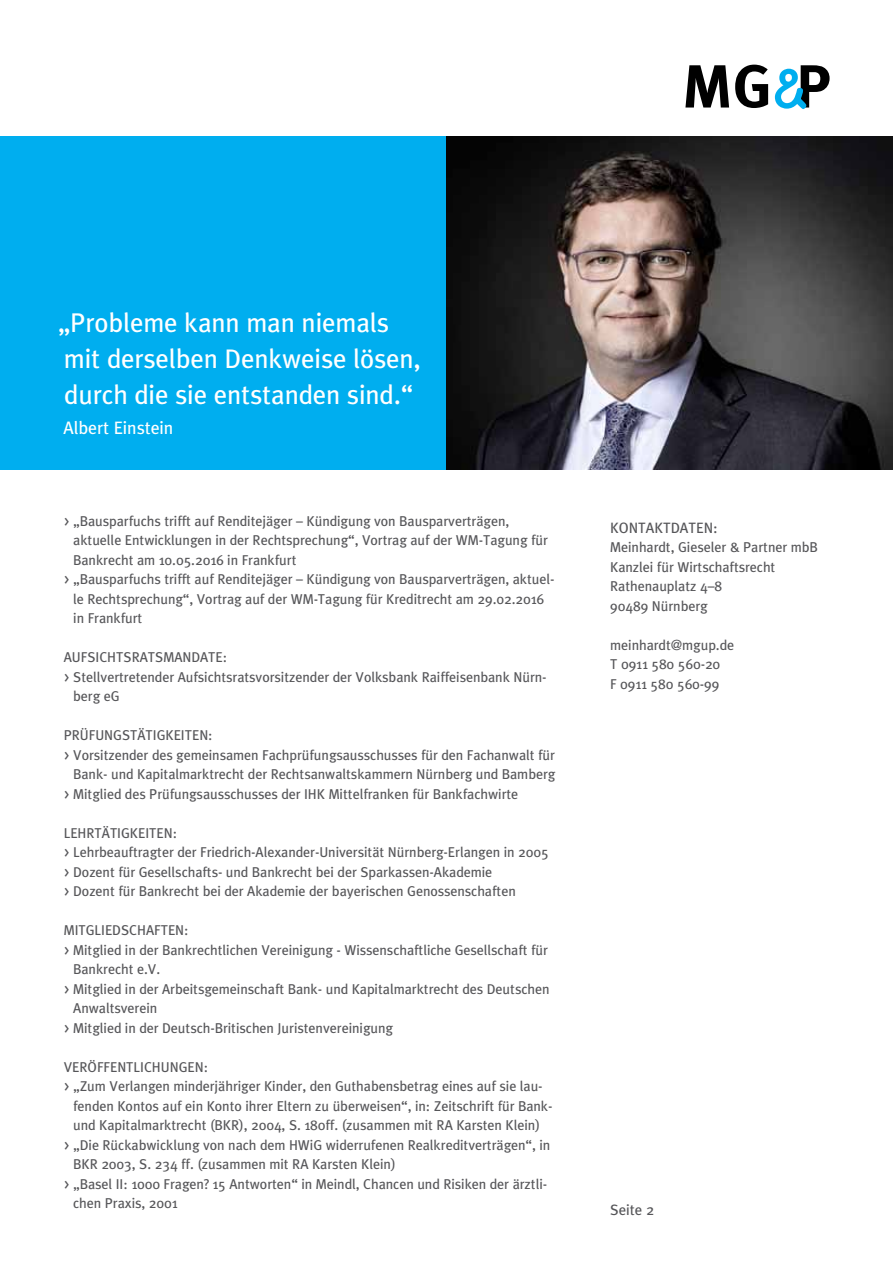
<style>
.page{position:relative;width:893px;height:1263px;background:#fff}
.page>*{position:absolute;margin:0;border:0;box-sizing:border-box;transform-origin:0 0}
.t1{font:27px/36px "Meta";color:#fff}
.t2{font:18px "Meta";color:#fff}
.t3{font:15px "Meta";color:#565659}
.t4{font:14.25px/19.5px "Meta";color:#565659}
</style>
<div class="page">
<svg style="left:685px;top:65px;width:44px;height:43px"></svg>
<svg style="left:735px;top:65px;width:33px;height:43px"></svg>
<svg style="left:775px;top:65px;width:55px;height:44px"></svg>
<div style="left:0;top:136px;width:446px;height:334px;background:#00aeef"></div>
<img style="left:446px;top:136px;width:447px;height:334px">
<h1 class="t1" style="left:58px;top:305px;width:364px">„Probleme kann man niemals mit derselben Denkweise lösen, durch die sie entstanden sind.“</h1>
<p class="t2" style="left:64px;top:418px;width:111px">Albert Einstein</p>
<p class="t4" style="left:64px;top:511px;width:447px">&gt; „Bausparfuchs trifft auf Renditejäger – Kündigung von Bausparverträgen,</p>
<p class="t4" style="left:73px;top:530px;width:476px">aktuelle Entwicklungen in der Rechtsprechung“, Vortrag auf der WM-Tagung für</p>
<p class="t4" style="left:73px;top:550px;width:225px">Bankrecht am 10.05.2016 in Frankfurt</p>
<p class="t4" style="left:64px;top:569px;width:492px">&gt; „Bausparfuchs trifft auf Renditejäger – Kündigung von Bausparverträgen, aktuel-</p>
<p class="t4" style="left:73px;top:589px;width:472px">le Rechtsprechung“, Vortrag auf der WM-Tagung für Kreditrecht am 29.02.2016</p>
<p class="t4" style="left:73px;top:608px;width:71px">in Frankfurt</p>
<p class="t4" style="left:64px;top:647px;width:165px">Aufsichtsratsmandate:</p>
<p class="t4" style="left:64px;top:667px;width:484px">&gt; Stellvertretender Aufsichtsratsvorsitzender der Volksbank Raiffeisenbank N ürn-</p>
<p class="t4" style="left:73px;top:686px;width:48px">berg eG</p>
<p class="t4" style="left:64px;top:725px;width:150px">Prüfu ngstätigkeiten:</p>
<p class="t4" style="left:64px;top:745px;width:493px">&gt; Vorsitzender des gemeinsamen Fachprüfungsausschusses für den Fachanwalt für</p>
<p class="t4" style="left:73px;top:764px;width:484px">Bank- und Kapitalmarktrecht der Rechtsanwaltskammern N ürnberg und Bamberg</p>
<p class="t4" style="left:64px;top:784px;width:456px">&gt; Mitglied des Prüfungsausschusses der IH K Mittelfranken für Bankfachwirte</p>
<p class="t4" style="left:64px;top:823px;width:486px">Lehrtätigkeiten:<br>&gt; Lehrbeauftragter der Friedrich-Alexander-Universität N ürnberg-Erlangen in 2005 &gt; Dozent für Gesellschafts- und Bankrecht bei der Sparkassen-Akademie<br>&gt; Dozent für Bankrecht bei der Akademie der bayerischen Genossenschaften</p>
<p class="t4" style="left:64px;top:920px;width:126px">Mitgliedschaften:</p>
<p class="t4" style="left:64px;top:940px;width:486px">&gt; Mitglied in der Bankrechtlichen Vereinigung - Wissenschaftliche Gesellschaft für</p>
<p class="t4" style="left:73px;top:959px;width:89px">Bankrecht e.V.</p>
<p class="t4" style="left:64px;top:979px;width:487px">&gt; Mitglied in der Arbeitsgemeinschaft Bank- und Kapitalmarktrecht des Deutschen</p>
<p class="t4" style="left:73px;top:998px;width:86px">Anwaltsverein</p>
<p class="t4" style="left:64px;top:1018px;width:331px">&gt; Mitglied in der Deutsch-Britischen Juristenvereinigung</p>
<p class="t4" style="left:64px;top:1057px;width:146px">Veröffentlichu ngen:</p>
<p class="t4" style="left:64px;top:1076px;width:480px">&gt; „Zum Verlangen minderjähriger Kinder, den Guthabensbetrag eines auf sie lau-</p>
<p class="t4" style="left:73px;top:1096px;width:481px">fenden Kontos auf ein Konto ihrer Eltern zu überweisen“, in: Zeitschrift für Bank-</p>
<p class="t4" style="left:73px;top:1115px;width:468px">und Kapitalmarktrecht (BKR), 2004, S. 180ff. (zusammen mit RA Karsten Klein)</p>
<p class="t4" style="left:64px;top:1135px;width:488px">&gt; „Die Rückabwicklung von nach dem HWiG widerrufenen Realkreditverträgen“, in</p>
<p class="t4" style="left:73px;top:1154px;width:324px">BKR 2003, S. 234 ff. (zusammen mit RA Karsten Klein)</p>
<p class="t4" style="left:64px;top:1174px;width:485px">&gt; „Basel II : 1000 Fragen? 15 Antworten“ in Meindl, Chancen und Risiken der ärztli-</p>
<p class="t4" style="left:73px;top:1193px;width:106px">chen Praxis, 2001</p>
<p class="t3" style="left:610px;top:519px;width:109px">KONTAKTDATEN :</p>
<p class="t4" style="left:610px;top:537px;width:209px">Meinhardt, Gieseler &amp; Partner mbB<br>Kanzlei für Wirtschaftsrecht<br>Rathenauplatz 4–8<br>90489 N ürnberg</p>
<p class="t4" style="left:610px;top:635px;width:125px">meinhardt@mgup.de<br>T 0911 580 560-20<br>F 0911 580 560-99</p>
<p class="t3" style="left:610px;top:1201px;width:45px">Seite 2</p>
</div>
